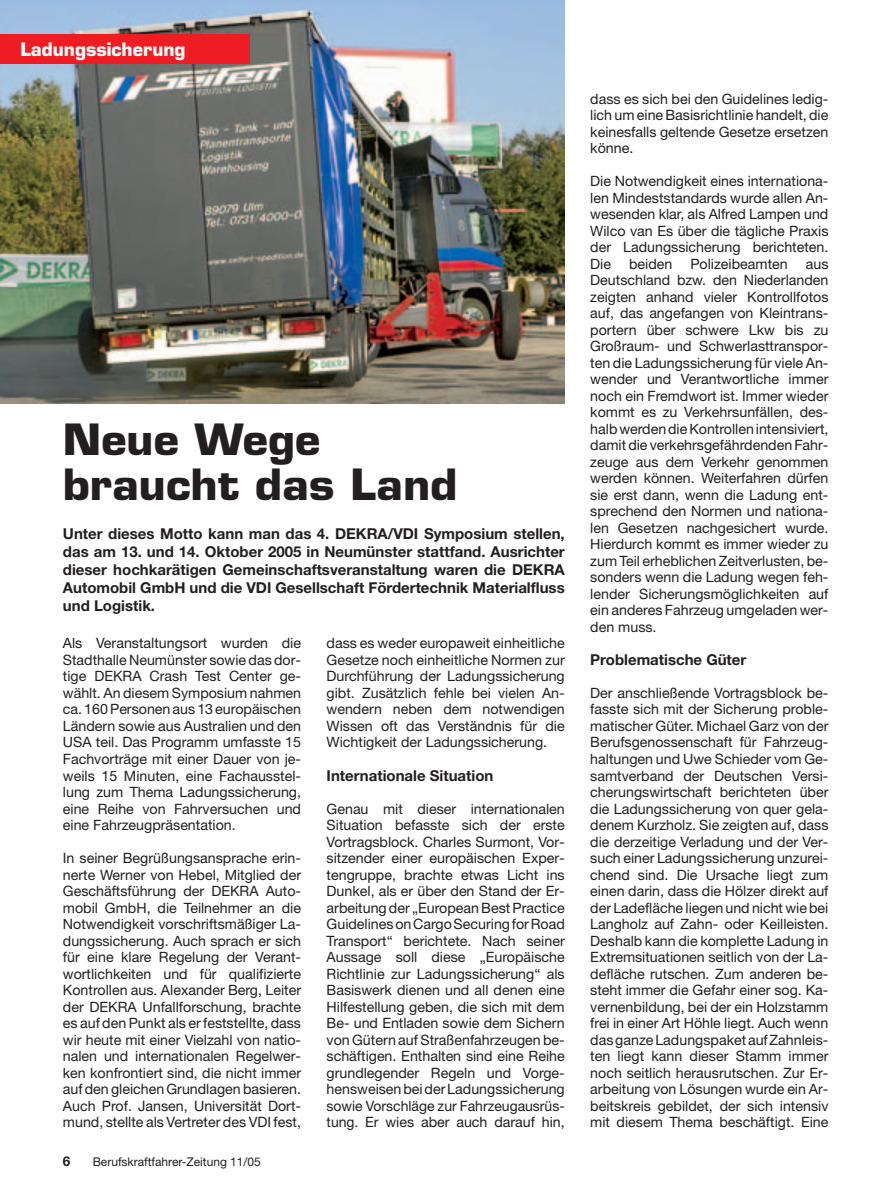
<style>
.page{position:relative;width:891px;height:1190px;background:#fff}
.page>*{position:absolute;margin:0;border:0;box-sizing:border-box;transform-origin:0 0}
.t1{font:700 42px/45px "Eurostile";color:#231f20;scale:1.05 1}
.t2{font:700 18px "Eurostile";color:#fff}
.t3{font:700 15px/18px "Helvetica Neue";color:#231f20;text-align:justify}
.t4{font:14.25px/16.5px "Helvetica Neue";color:#231f20;text-align:justify}
.t5{font:700 13.5px "Helvetica Neue";color:#231f20}
.t6{font:12px "Helvetica Neue";color:#231f20}
</style>
<div class="page">
<img style="left:0;top:0;width:565px;height:404px">
<p class="t2" style="left:20px;top:42px;width:167px">Ladungssicherung</p>
<h1 class="t1" style="left:63px;top:421px;width:377px">Neue Wege braucht das Land</h1>
<p class="t3" style="left:63px;top:526px;width:503px">Unter dieses Motto kann man das 4. DEKRA/VDI Symposium stellen, das am 13. und 14. Oktober 2005 in Neumünster stattfand. Ausrichter dieser hochkarätigen Gemeinschaftsveranstaltung waren die DEKRA Automobil GmbH und die VDI Gesellschaft Fördertechnik Materialfluss und Logistik.</p>
<p class="t4" style="left:63px;top:636px;width:240px">Als Veranstaltungsort wurden die Stadthalle Neumünster sowie das dor&shy;tige DEKRA Crash Test Center ge&shy;wählt. An diesem Symposium nahmen ca. 160 Personen aus 13 europäischen Ländern sowie aus Australien und den USA teil. Das Programm umfasste 15<br>Fachvorträge mit einer Dauer von je&shy;weils 15 Minuten, eine Fachausstel&shy;lung zum Thema Ladungssicherung, eine Reihe von Fahrversuchen und eine Fahrzeugpräsentation.</p>
<p class="t4" style="left:63px;top:851px;width:240px">In seiner Begrüßungsansprache erin&shy;nerte Werner von Hebel, Mitglied der Geschäftsführung der DEKRA Auto&shy;mobil GmbH, die Teilnehmer an die Notwendigkeit vorschriftsmäßiger La&shy;dungssicherung. Auch sprach er sich für eine klare Regelung der Verant&shy;wortlichkeiten und für qualifizierte Kontrollen aus. Alexander Berg, Leiter der DEKRA Unfallforschung, brachte es auf den Punkt als er feststellte, dass wir heute mit einer Vielzahl von natio&shy;nalen und internationalen Regelwer&shy;ken konfrontiert sind, die nicht immer auf den gleichen Grundlagen basieren.<br>Auch Prof. Jansen, Universität Dort&shy;mund, stellte als Vertreter des VDI fest,</p>
<p class="t5" style="left:63px;top:1156px;width:9px">6</p>
<p class="t6" style="left:93px;top:1157px;width:170px">Berufskraftfahrer-Zeitung 11/05</p>
<p class="t4" style="left:327px;top:636px;width:240px">dass es weder europaweit einheitliche Gesetze noch einheitliche Normen zur Durchführung der Ladungssicherung gibt. Zusätzlich fehle bei vielen An&shy;wendern neben dem notwendigen Wissen oft das Verständnis für die Wichtigkeit der Ladungssicherung.</p>
<p class="t3" style="left:327px;top:767px;width:168px">Internationale Situation</p>
<p class="t4" style="left:327px;top:801px;width:240px">Genau mit dieser internationalen Situation befasste sich der erste Vortragsblock. Charles Surmont, Vor&shy;sitzender einer europäischen Exper&shy;tengruppe, brachte etwas Licht ins Dunkel, als er über den Stand der Er&shy;arbeitung der „European Best Practice Guidelines on Cargo Securing for Road Transport“ berichtete. Nach seiner Aussage soll diese „Europäische Richtlinie zur Ladungssicherung“ als Basiswerk dienen und all denen eine Hilfestellung geben, die sich mit dem Be- und Entladen sowie dem Sichern von Gütern auf Straßenfahrzeugen be&shy;schäftigen. Enthalten sind eine Reihe grundlegender Regeln und Vorge&shy;hensweisen bei der Ladungssicherung sowie Vorschläge zur Fahrzeugausrüs&shy;tung. Er wies aber auch darauf hin,</p>
<p class="t4" style="left:590px;top:92px;width:240px">dass es sich bei den Guidelines ledig&shy;lich um eine Basisrichtlinie handelt, die keinesfalls geltende Gesetze ersetzen könne.</p>
<p class="t4" style="left:590px;top:174px;width:240px">Die Notwendigkeit eines internationa&shy;len Mindeststandards wurde allen An&shy;wesenden klar, als Alfred Lampen und Wilco van Es über die tägliche Praxis der Ladungssicherung berichteten.<br>Die</p>
<p class="t4" style="left:629px;top:257px;width:45px">beiden</p>
<p class="t4" style="left:690px;top:257px;width:99px">Polizeibeamten</p>
<p class="t4" style="left:590px;top:257px;width:240px;text-indent:215px">aus Deutschland bzw. den Niederlanden zeigten anhand vieler Kontrollfotos auf, das angefangen von Kleintrans&shy;portern über schwere Lkw bis zu Großraum- und Schwerlasttranspor&shy;ten die Ladungssicherung für viele An&shy;wender und Verantwortliche immer noch ein Fremdwort ist. Immer wieder kommt es zu Verkehrsunfällen, des&shy;halb werden die Kontrollen intensiviert, damit die verkehrsgefährdenden Fahr&shy;zeuge aus dem Verkehr genommen werden können. Weiterfahren dürfen sie erst dann, wenn die Ladung ent&shy;sprechend den Normen und nationa&shy;len Gesetzen nachgesichert wurde.<br>Hierdurch kommt es immer wieder zu zum Teil erheblichen Zeitverlusten, be&shy;sonders wenn die Ladung wegen feh&shy;lender Sicherungsmöglichkeiten auf ein anderes Fahrzeug umgeladen wer&shy;den muss.</p>
<p class="t3" style="left:590px;top:652px;width:158px">Problematische Güter</p>
<p class="t4" style="left:590px;top:686px;width:240px">Der anschließende Vortragsblock be&shy;fasste sich mit der Sicherung proble&shy;matischer Güter. Michael Garz von der Berufsgenossenschaft für Fahrzeug&shy;haltungen und Uwe Schieder vom Ge&shy;samtverband der Deutschen Versi&shy;cherungswirtschaft berichteten über die Ladungssicherung von quer gela&shy;denem Kurzholz. Sie zeigten auf, dass die derzeitige Verladung und der Ver&shy;such einer Ladungssicherung unzurei&shy;chend sind. Die Ursache liegt zum einen darin, dass die Hölzer direkt auf der Ladefläche liegen und nicht wie bei Langholz auf Zahn- oder Keilleisten.<br>Deshalb kann die komplette Ladung in Extremsituationen seitlich von der La&shy;defläche rutschen. Zum anderen be&shy;steht immer die Gefahr einer sog. Ka&shy;vernenbildung, bei der ein Holzstamm frei in einer Art Höhle liegt. Auch wenn das ganze Ladungspaket auf Zahnleis&shy;ten liegt kann dieser Stamm immer noch seitlich herausrutschen. Zur Er&shy;arbeitung von Lösungen wurde ein Ar&shy;beitskreis gebildet, der sich intensiv mit diesem Thema beschäftigt. Eine</p>
</div>
